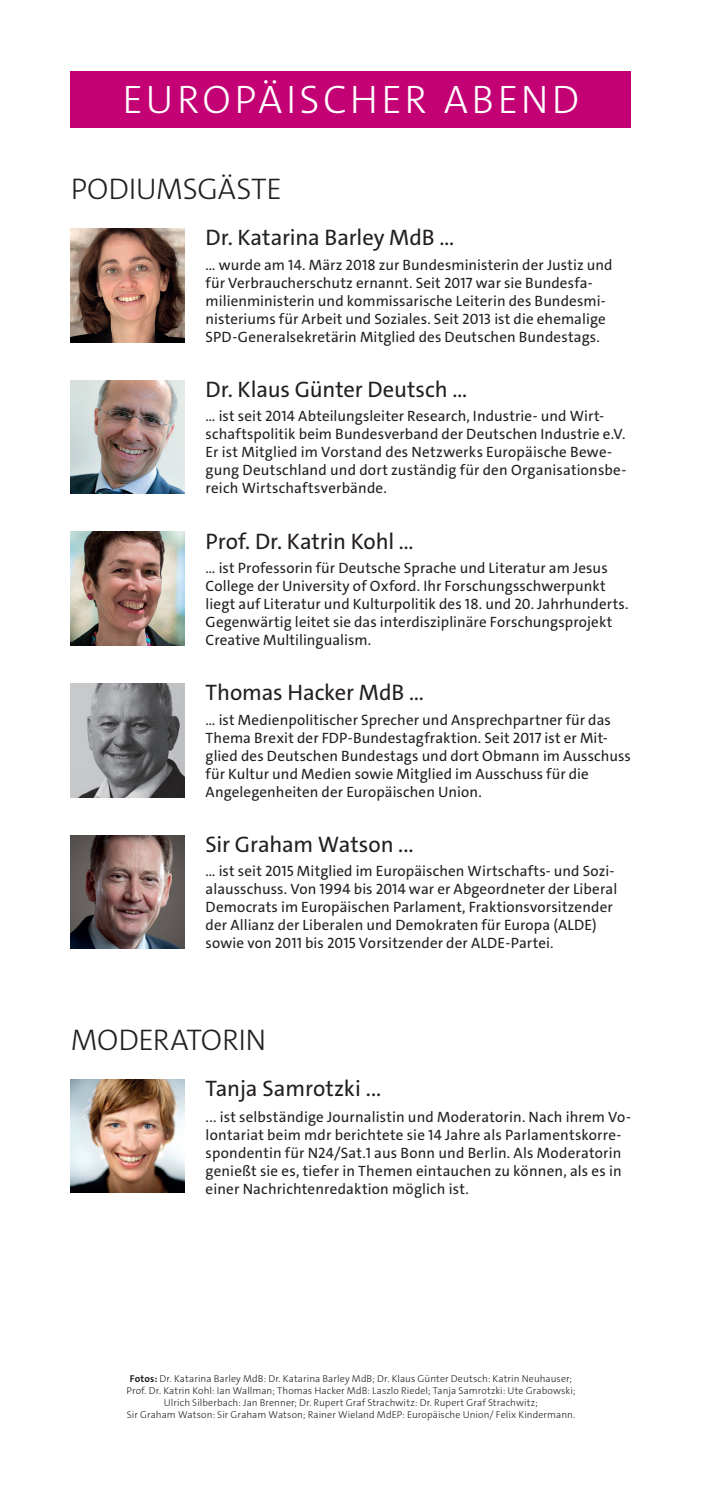
<style>
.page{position:relative;width:702px;height:1489px;background:#fff}
.page>*{position:absolute;margin:0;border:0;box-sizing:border-box;transform-origin:0 0}
.t1{font:300 40px "The Sans C4 s";letter-spacing:.085em;color:#fff}
.t2{font:300 30px "The Sans C4 s";letter-spacing:-.01em;color:#231f20}
.t3{font:22.5px "The Sans C4 s";letter-spacing:-.005em;color:#231f20}
.t4{font:15px/18px "The Sans C4 s";letter-spacing:.01em;color:#231f20}
.t5{font:300 10px/12px "The Sans C4 s";letter-spacing:.01em;color:#231f20;text-align:center}
.s1{font-weight:700}
</style>
<div class="page">
<img style="left:71px;top:380px;width:113px;height:114px">
<img style="left:71px;top:229px;width:113px;height:113px">
<div style="left:71px;top:71px;width:560px;height:57px;background:#c30175"></div>
<img style="left:71px;top:683px;width:113px;height:114px">
<img style="left:71px;top:835px;width:113px;height:113px">
<img style="left:71px;top:532px;width:113px;height:113px">
<img style="left:71px;top:1079px;width:113px;height:113px">
<h1 class="t1" style="left:123px;top:74px;width:458px">EUROPÄISCHER ABEND</h1>
<h2 class="t2" style="left:71px;top:170px;width:213px">PODIUMSGÄSTE</h2>
<h3 class="t3" style="left:206px;top:223px;width:250px">Dr. Katarina Barley MdB …</h3>
<p class="t4" style="left:206px;top:255px;width:408px">… wurde am 14. März 2018 zur Bundesministerin der Justiz und für Verbraucherschutz ernannt. Seit 2017 war sie Bundesfa&shy;milienministerin und kommissarische Leiterin des Bundesmi&shy;nisteriums für Arbeit und Soziales. Seit 2013 ist die ehemalige SPD-Generalsekretärin Mitglied des Deutschen Bundestags.</p>
<h3 class="t3" style="left:206px;top:375px;width:263px">Dr. Klaus Günter Deutsch …</h3>
<p class="t4" style="left:206px;top:407px;width:422px">… ist seit 2014 Abteilungsleiter Research, Industrie- und Wirt&shy;schaftspolitik beim Bundesverband der Deutschen Industrie e.V.<br>Er ist Mitglied im Vorstand des Netzwerks Europäische Bewe&shy;gung Deutschland und dort zuständig für den Organisationsbe&shy;reich Wirtschaftsverbände.</p>
<h3 class="t3" style="left:206px;top:526px;width:210px">Prof. Dr. Katrin Kohl …</h3>
<p class="t4" style="left:206px;top:559px;width:424px">… ist Professorin für Deutsche Sprache und Literatur am Jesus College der University of Oxford. Ihr Forschungsschwerpunkt liegt auf Literatur und Kulturpolitik des 18. und 20. Jahrhunderts.<br>Gegenwärtig leitet sie das interdisziplinäre Forschungsprojekt Creative Multilingualism.</p>
<h3 class="t3" style="left:206px;top:678px;width:220px">Thomas Hacker MdB …</h3>
<p class="t4" style="left:206px;top:710px;width:427px">… ist Medienpolitischer Sprecher und Ansprechpartner für das Thema Brexit der FDP-Bundestagfraktion. Seit 2017 ist er Mit&shy;glied des Deutschen Bundestags und dort Obmann im Ausschuss für Kultur und Medien sowie Mitglied im Ausschuss für die Angelegenheiten der Europäischen Union.</p>
<h3 class="t3" style="left:206px;top:829px;width:210px">Sir Graham Watson ...</h3>
<p class="t4" style="left:206px;top:862px;width:413px">… ist seit 2015 Mitglied im Europäischen Wirtschafts- und Sozi&shy;alausschuss. Von 1994 bis 2014 war er Abgeordneter der Liberal Democrats im Europäischen Parlament, Fraktionsvorsitzender der Allianz der Liberalen und Demokraten für Europa (ALDE) sowie von 2011 bis 2015 Vorsitzender der ALDE-Partei.</p>
<h2 class="t2" style="left:71px;top:1020px;width:197px">MODERATORIN</h2>
<h3 class="t3" style="left:206px;top:1074px;width:177px">Tanja Samrotzki ...</h3>
<p class="t4" style="left:206px;top:1107px;width:427px">... ist selbständige Journalistin und Moderatorin. Nach ihrem Vo&shy;lontariat beim mdr berichtete sie 14 Jahre als Parlamentskorre&shy;spondentin für N24/Sat.1 aus Bonn und Berlin. Als Moderatorin genießt sie es, tiefer in Themen eintauchen zu können, als es in einer Nachrichtenredaktion möglich ist.</p>
<p class="t5" style="left:126px;top:1372px;width:450px"><span class="s1">Fotos:</span> Dr. Katarina Barley MdB: Dr. Katarina Barley MdB; Dr. Klaus Günter Deutsch: Katrin Neuhauser; Prof. Dr. Katrin Kohl: Ian Wallman; Thomas Hacker MdB: Laszlo Riedel; Tanja Samrotzki: Ute Grabowski; Ulrich Silberbach: Jan Brenner; Dr. Rupert Graf Strachwitz: Dr. Rupert Graf Strachwitz;<br>Sir Graham Watson: Sir Graham Watson; Rainer Wieland MdEP: Europäische Union/ Felix Kindermann.</p>
</div>
